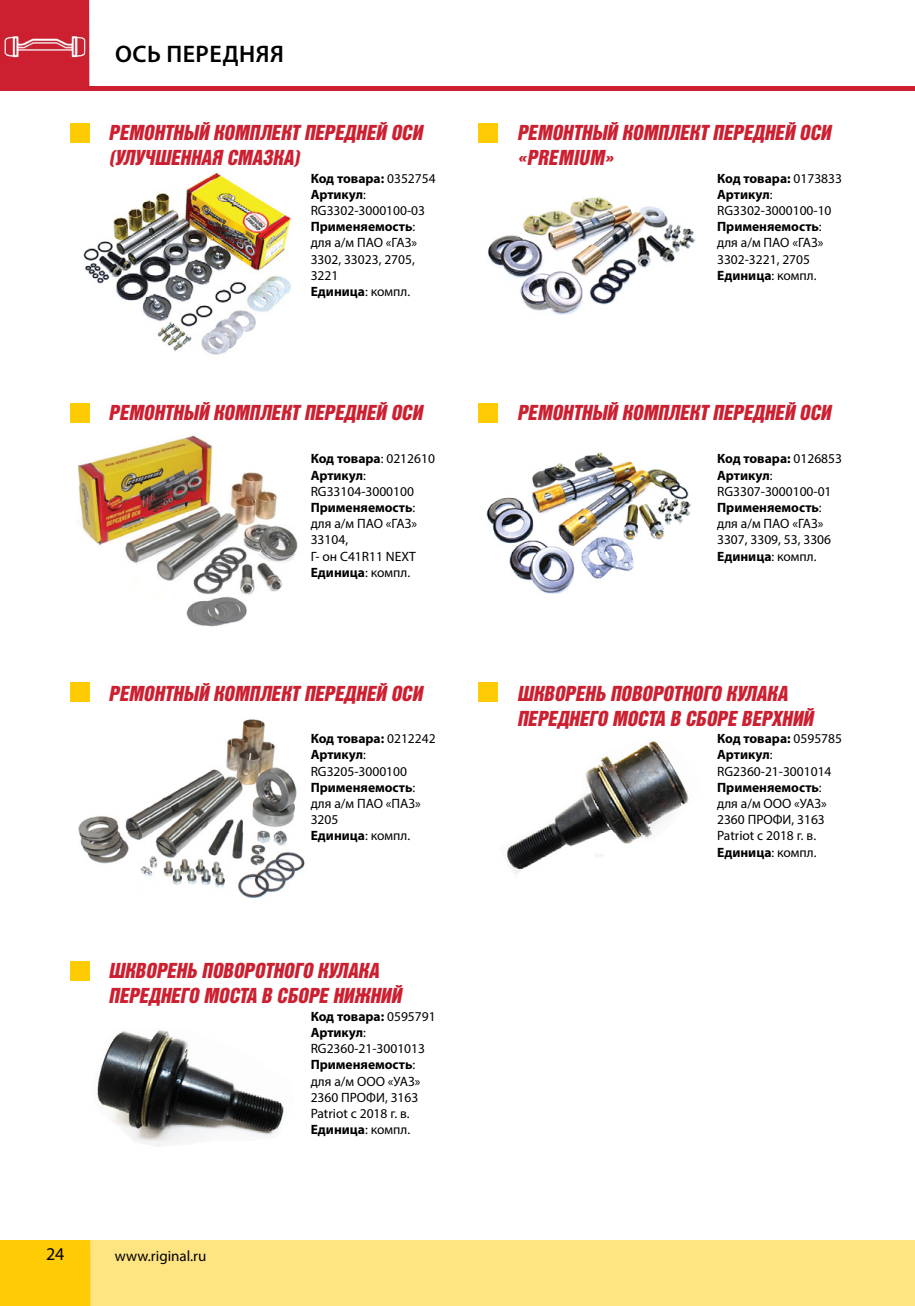
<style>
.page{position:relative;width:915px;height:1306px;background:#fff}
.page>*{position:absolute;margin:0;border:0;box-sizing:border-box;transform-origin:0 0}
.t1{font:600 24px "Myriad Pro";letter-spacing:.02em;color:#000}
.t2{font:italic 21px/25.2px "Bastion Kontrast";color:#cc2031}
.t3{font:18px "Myriad Pro";color:#000}
.t4{font:15px "Myriad Pro";color:#000}
.t5{font:13.5px/16.2px "Myriad Pro";color:#000}
.s1{font-weight:700}
</style>
<div class="page">
<img style="left:78px;top:719px;width:227px;height:178px">
<img style="left:507px;top:741px;width:182px;height:133px">
<img style="left:97px;top:1030px;width:187px;height:117px">
<img style="left:78px;top:435px;width:220px;height:192px">
<img style="left:486px;top:452px;width:205px;height:142px">
<img style="left:488px;top:197px;width:207px;height:117px">
<img style="left:83px;top:171px;width:208px;height:184px">
<div style="left:90px;top:1240px;width:824px;height:65px;background:#ffe582"></div>
<hr style="left:0;top:86px;width:914px;height:4px;background:#cc2031">
<div style="left:0;top:1240px;width:90px;height:65px;background:#ffcb05"></div>
<div style="left:0;top:0;width:89px;height:89px;background:#cc2031"></div>
<div style="left:70px;top:403px;width:19px;height:19px;background:#ffcb05"></div>
<div style="left:70px;top:682px;width:19px;height:20px;background:#ffcb05"></div>
<div style="left:70px;top:961px;width:19px;height:19px;background:#ffcb05"></div>
<div style="left:478px;top:123px;width:19px;height:19px;background:#ffcb05"></div>
<div style="left:70px;top:123px;width:19px;height:19px;background:#ffcb05"></div>
<div style="left:478px;top:403px;width:19px;height:19px;background:#ffcb05"></div>
<div style="left:478px;top:682px;width:19px;height:20px;background:#ffcb05"></div>
<img style="left:3px;top:3px;width:83px;height:83px;border-radius:42px">
<h1 class="t1" style="left:115px;top:41px;width:170px">ОСЬ ПЕРЕДНЯЯ</h1>
<h2 class="t2" style="left:108px;top:120px;width:315px">РЕМОНТНЫЙ КОМПЛЕКТ ПЕРЕДНЕЙ ОСИ (УЛУЧШЕННАЯ СМАЗКА)</h2>
<p class="t5" style="left:310px;top:170px;width:126px"><span class="s1">Код товара:</span> 0352754<br><span class="s1">Артикул</span>:<br>RG3302-3000100-03<br><span class="s1">Применяемость</span>: для а/м ПАО «ГАЗ»<br>3302, 33023, 2705,<br>3221<br><span class="s1">Единица</span>: компл.</p>
<h2 class="t2" style="left:108px;top:399px;width:315px">РЕМОНТНЫЙ КОМПЛЕКТ ПЕРЕДНЕЙ ОСИ</h2>
<p class="t5" style="left:310px;top:450px;width:126px"><span class="s1">Код товара</span>: 0212610<br><span class="s1">Артикул</span>:<br>RG33104-3000100<br><span class="s1">Применяемость</span>: для а/м ПАО «ГАЗ»<br>33104,<br>Г- он C41R11 NEXT<br><span class="s1">Единица</span>: компл.</p>
<h2 class="t2" style="left:517px;top:120px;width:315px">РЕМОНТНЫЙ КОМПЛЕКТ ПЕРЕДНЕЙ ОСИ «PREMIUM»</h2>
<p class="t5" style="left:716px;top:170px;width:126px"><span class="s1">Код товара:</span> 0173833<br><span class="s1">Артикул</span>:<br>RG3302-3000100-10<br><span class="s1">Применяемость</span>: для а/м ПАО «ГАЗ»<br>3302-3221, 2705<br><span class="s1">Единица</span>: компл.</p>
<h2 class="t2" style="left:517px;top:399px;width:315px">РЕМОНТНЫЙ КОМПЛЕКТ ПЕРЕДНЕЙ ОСИ</h2>
<p class="t5" style="left:716px;top:450px;width:126px"><span class="s1">Код товара:</span> 0126853<br><span class="s1">Артикул</span>:<br>RG3307-3000100-01<br><span class="s1">Применяемость</span>: для а/м ПАО «ГАЗ»<br>3307, 3309, 53, 3306<br><span class="s1">Единица</span>: компл.</p>
<h2 class="t2" style="left:108px;top:680px;width:315px">РЕМОНТНЫЙ КОМПЛЕКТ ПЕРЕДНЕЙ ОСИ</h2>
<h2 class="t2" style="left:517px;top:680px;width:297px">ШКВОРЕНЬ ПОВОРОТНОГО КУЛАКА<br>ПЕРЕДНЕГО МОСТА В СБОРЕ ВЕРХНИЙ</h2>
<p class="t5" style="left:310px;top:730px;width:126px"><span class="s1">Код товара:</span> 0212242<br><span class="s1">Артикул</span>:<br>RG3205-3000100<br><span class="s1">Применяемость</span>: для а/м ПАО «ПАЗ»<br>3205<br><span class="s1">Единица</span>: компл.</p>
<p class="t5" style="left:716px;top:730px;width:126px"><span class="s1">Код товара:</span> 0595785<br><span class="s1">Артикул</span>:<br>RG2360-21-3001014<br><span class="s1">Применяемость</span>: для а/м ООО «УАЗ»<br>2360 ПРОФИ, 3163<br>Patriot с 2018 г. в.<br><span class="s1">Единица</span>: компл.</p>
<h2 class="t2" style="left:108px;top:957px;width:294px">ШКВОРЕНЬ ПОВОРОТНОГО КУЛАКА<br>ПЕРЕДНЕГО МОСТА В СБОРЕ НИЖНИЙ</h2>
<h3 class="t3" style="left:46px;top:1243px;width:20px">24</h3>
<p class="t4" style="left:115px;top:1246px;width:93px">www.riginal.ru</p>
<p class="t5" style="left:310px;top:1007px;width:126px"><span class="s1">Код товара:</span> 0595791<br><span class="s1">Артикул</span>:<br>RG2360-21-3001013<br><span class="s1">Применяемость</span>: для а/м ООО «УАЗ»<br>2360 ПРОФИ, 3163<br>Patriot с 2018 г. в.<br><span class="s1">Единица</span>: компл.</p>
</div>
